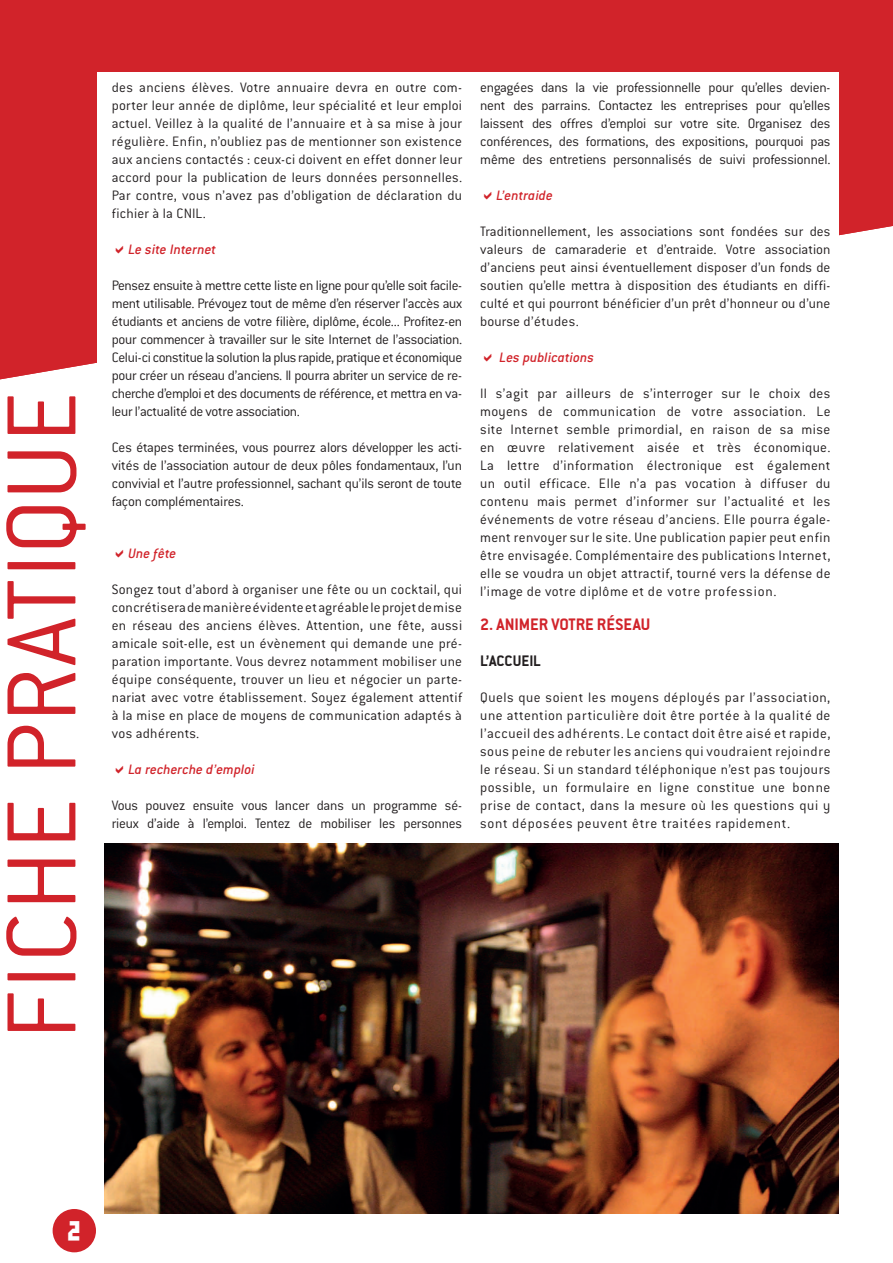
<style>
.page{position:relative;width:893px;height:1263px;background:#fff}
.page>*{position:absolute;margin:0;border:0;box-sizing:border-box;transform-origin:0 0}
.t1{font:108px "Conduit ITCTT Light";letter-spacing:.015em;color:#d1232a}
.t2{font:34.5px "animafont";color:#fff}
.t3{font:18px "Conduit ITCTT Bold";color:#d1232a}
.t4{font:16.5px "Conduit ITCTT Bold";color:#231f20}
.t5{font:300 15px/18px "Conduit ITC";color:#231f20;text-align:justify}
.t6{font:italic 500 15px "Conduit ITC";letter-spacing:.005em;color:#d1232a}
</style>
<div class="page">
<div style="left:0;top:0;width:820px;height:380px;background:#d1232a"></div>
<div style="left:820px;top:0;width:73px;height:236px;background:#d1232a"></div>
<img style="left:104px;top:843px;width:735px;height:370px">
<div style="left:98px;top:72px;width:741px;height:336px;background:#fff"></div>
<div style="left:53px;top:1209px;width:43px;height:43px;background:#d1232a;border-radius:50%"></div>
<h1 class="t1" style="left:-24px;top:1040px;width:650px;rotate:-90deg">FICHE PRATIQUE</h1>
<p class="t5" style="left:112px;top:79px;width:352px">des anciens élèves. Votre annuaire devra en outre com&shy;porter leur année de diplôme, leur spécialité et leur emploi actuel. Veillez à la qualité de l’annuaire et à sa mise à jour régulière. Enfin, n’oubliez pas de mentionner son existence aux anciens contactés : ceux-ci doivent en effet donner leur accord pour la publication de leurs données personnelles.<br>Par contre, vous n’avez pas d’obligation de déclaration du fichier à la CNIL.</p>
<p class="t6" style="left:128px;top:241px;width:90px">Le site Internet</p>
<p class="t5" style="left:112px;top:277px;width:352px">Pensez ensuite à mettre cette liste en ligne pour qu’elle soit facile&shy;ment utilisable. Prévoyez tout de même d’en réserver l’accès aux étudiants et anciens de votre filière, diplôme, école... Profitez-en pour commencer à travailler sur le site Internet de l’association.<br>Celui-ci constitue la solution la plus rapide, pratique et économique pour créer un réseau d’anciens. Il pourra abriter un service de re&shy;cherche d’emploi et des documents de référence, et mettra en va&shy;leur l’actualité de votre association.</p>
<p class="t5" style="left:112px;top:439px;width:352px">Ces étapes terminées, vous pourrez alors développer les acti&shy;vités de l’association autour de deux pôles fondamentaux, l’un convivial et l’autre professionnel, sachant qu’ils seront de toute façon complémentaires.</p>
<p class="t6" style="left:128px;top:545px;width:50px">Une fête</p>
<p class="t5" style="left:112px;top:580px;width:352px">Songez tout d’abord à organiser une fête ou un cocktail, qui concrétisera de manière évidente et agréable le projet de mise en réseau des anciens élèves. Attention, une fête, aussi amicale soit-elle, est un évènement qui demande une pré&shy;paration importante. Vous devrez notamment mobiliser une équipe conséquente, trouver un lieu et négocier un parte&shy;nariat avec votre établissement. Soyez également attentif à la mise en place de moyens de communication adaptés à vos adhérents.</p>
<p class="t6" style="left:128px;top:761px;width:128px">La recherche d’emploi</p>
<p class="t5" style="left:112px;top:796px;width:352px">Vous pouvez ensuite vous lancer dans un programme sé&shy;rieux d’aide à l’emploi. Tentez de mobiliser les personnes</p>
<p class="t5" style="left:480px;top:79px;width:352px">engagées dans la vie professionnelle pour qu’elles devien&shy;nent des parrains. Contactez les entreprises pour qu’elles laissent des offres d’emploi sur votre site. Organisez des conférences, des formations, des expositions, pourquoi pas même des entretiens personnalisés de suivi professionnel.</p>
<p class="t6" style="left:497px;top:187px;width:58px">L’entraide</p>
<p class="t5" style="left:480px;top:223px;width:352px">Traditionnellement, les associations sont fondées sur des valeurs de camaraderie et d’entraide. Votre association d’anciens peut ainsi éventuellement disposer d’un fonds de soutien qu’elle mettra à disposition des étudiants en diffi&shy;culté et qui pourront bénéficier d’un prêt d’honneur ou d’une bourse d’études.</p>
<p class="t6" style="left:500px;top:349px;width:96px">Les publications</p>
<p class="t5" style="left:480px;top:384px;width:352px">Il s’agit par ailleurs de s’interroger sur le choix des moyens de communication de votre association. Le site Internet semble primordial, en raison de sa mise en œuvre relativement aisée et très économique.<br>La lettre d’information électronique est également un outil efficace. Elle n’a pas vocation à diffuser du contenu mais permet d’informer sur l’actualité et les événements de votre réseau d’anciens. Elle pourra égale&shy;ment renvoyer sur le site. Une publication papier peut enfin être envisagée. Complémentaire des publications Internet, elle se voudra un objet attractif, tourné vers la défense de l’image de votre diplôme et de votre profession.</p>
<p class="t3" style="left:480px;top:613px;width:26px">2. ANIMER</p>
<p class="t3" style="left:551px;top:613px;width:18px">VOTRE</p>
<p class="t3" style="left:597px;top:613px;width:10px">RÉSEAU</p>
<p class="t4" style="left:480px;top:651px;width:62px">L’ACCUEIL</p>
<p class="t5" style="left:480px;top:688px;width:352px">Quels que soient les moyens déployés par l’association, une attention particulière doit être portée à la qualité de l’accueil des adhérents. Le contact doit être aisé et rapide, sous peine de rebuter les anciens qui voudraient rejoindre le réseau. Si un standard téléphonique n’est pas toujours possible, un formulaire en ligne constitue une bonne prise de contact, dans la mesure où les questions qui y sont déposées peuvent être traitées rapidement.</p>
<h2 class="t2" style="left:67px;top:1217px;width:16px">2</h2>
</div>
